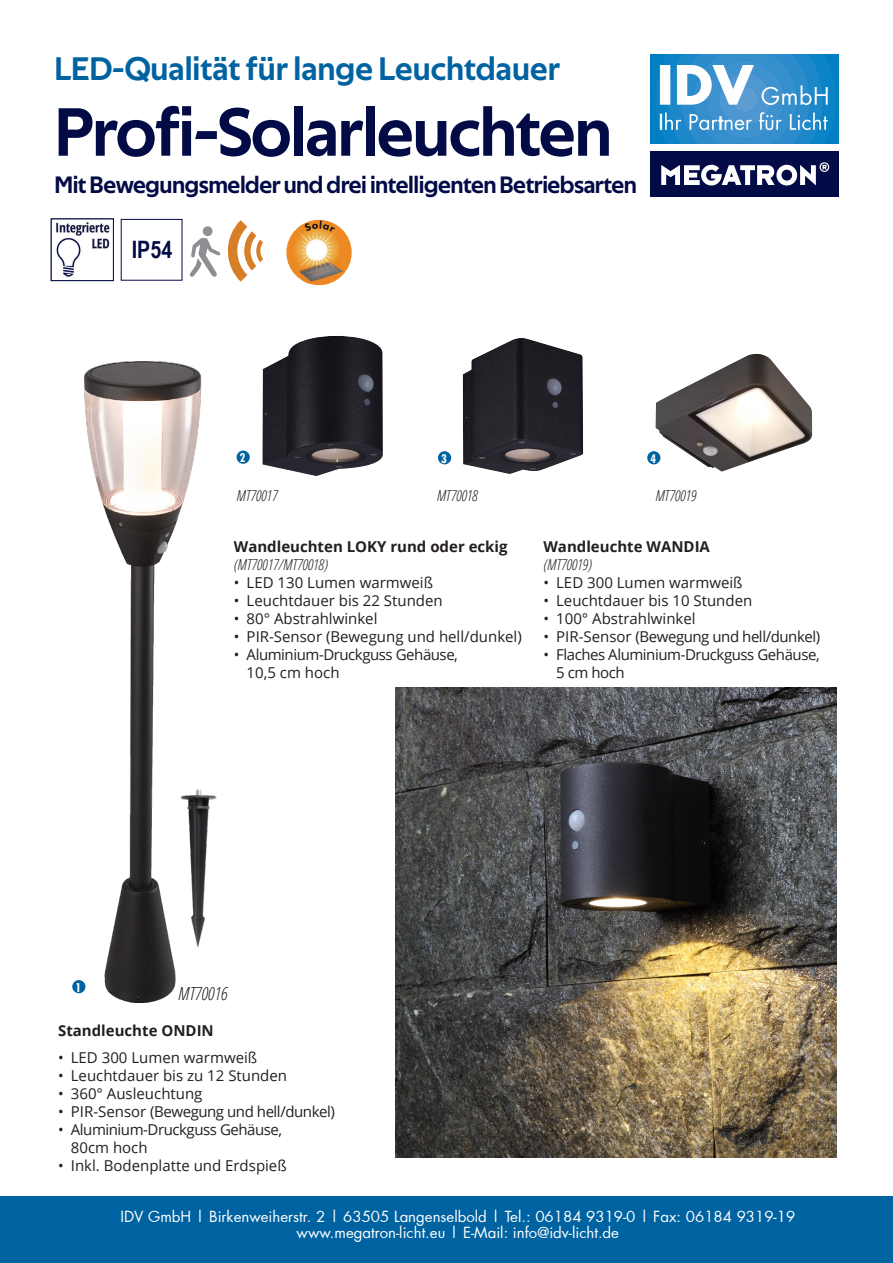
<style>
.page{position:relative;width:893px;height:1263px;background:#fff}
.page>*{position:absolute;margin:0;border:0;box-sizing:border-box;transform-origin:0 0}
.t1{font:69px "Techna Sans";letter-spacing:-.02em;color:#020b45}
.t2{font:33px "Techna Sans";color:#0063a1}
.t3{font:24px "Techna Sans";letter-spacing:-.02em;color:#020b45}
.t4{font:700 24px "Arial Narrow";color:#020b45}
.t5{font:italic 300 condensed 18px "Open Sans";color:#231f20}
.t6{font:15px "Open Sans";color:#231f20}
.t7{font:15px/18px "Open Sans";letter-spacing:-.03em;color:#231f20}
.t8{font:15px "Futura";color:#fff}
.t9{font:700 15px/18px "Open Sans";color:#231f20}
.t10{font:italic 300 condensed 15px "Open Sans";color:#231f20}
.t11{font:700 condensed 11.7px "Futura";color:#fff}
.s1{font-weight:300;font-style:italic;font-stretch:condensed}
</style>
<div class="page">
<img style="left:395px;top:688px;width:442px;height:469px">
<div style="left:651px;top:152px;width:188px;height:45px;background:#020b45"></div>
<svg style="left:661px;top:162px;width:168px;height:23px"></svg>
<div style="left:0;top:1196px;width:893px;height:67px;background:#0063a1"></div>
<svg style="left:651px;top:54px;width:188px;height:90px"></svg>
<img style="left:82px;top:361px;width:120px;height:642px">
<img style="left:263px;top:336px;width:120px;height:140px">
<img style="left:463px;top:338px;width:120px;height:136px">
<img style="left:655px;top:354px;width:158px;height:118px">
<div style="left:286px;top:220px;width:66px;height:65px;background:#ec8922;border-radius:50%"></div>
<svg style="left:291px;top:221px;width:54px;height:64px"></svg>
<svg style="left:190px;top:220px;width:73px;height:62px"></svg>
<img style="left:172px;top:781px;width:45px;height:171px">
<img style="left:56px;top:222px;width:54px;height:55px">
<div style="left:51px;top:219px;width:63px;height:62px;border:1px solid #020b45"></div>
<div style="left:72px;top:980px;width:13px;height:13px;background:#0063a1;border-radius:50%"></div>
<div style="left:237px;top:451px;width:13px;height:13px;background:#0063a1;border-radius:50%"></div>
<div style="left:438px;top:451px;width:13px;height:13px;background:#0063a1;border-radius:50%"></div>
<div style="left:647px;top:451px;width:13px;height:13px;background:#0063a1;border-radius:50%"></div>
<p class="t2" style="left:54px;top:50px;width:507px">LED-Qualität für lange Leuchtdauer</p>
<p class="t1" style="left:54px;top:92px;width:559px">Profi-Solarleuchten</p>
<p class="t3" style="left:54px;top:170px;width:584px">Mit Bewegungsmelder und drei intelligenten Betriebsarten</p>
<p class="t4" style="left:132px;top:231px;width:42px">IP54</p>
<p class="t11" style="left:240px;top:450px;width:7px">2</p>
<p class="t11" style="left:441px;top:451px;width:7px">3</p>
<p class="t11" style="left:650px;top:451px;width:7px">4</p>
<p class="t10" style="left:237px;top:485px;width:42px">MT70017</p>
<p class="t10" style="left:437px;top:485px;width:42px">MT70018</p>
<p class="t10" style="left:655px;top:485px;width:42px">MT70019</p>
<p class="t9" style="left:234px;top:537px;width:275px">Wandleuchten LOKY rund oder eckig <span class="s1">(MT70017/MT70018)</span></p>
<p class="t6" style="left:234px;top:572px;width:201px">• LED 130 Lumen warmweiß</p>
<p class="t6" style="left:234px;top:590px;width:210px">• Leuchtdauer bis 22 Stunden</p>
<p class="t6" style="left:234px;top:608px;width:145px">• 80° Abstrahlwinkel</p>
<p class="t6" style="left:234px;top:626px;width:289px">• PIR-Sensor (Bewegung und hell/dunkel)</p>
<p class="t7" style="left:247px;top:645px;width:213px;text-indent:-13px">• Aluminium-Druckguss Gehäuse,<br>10,5 cm hoch</p>
<p class="t9" style="left:543px;top:537px;width:168px">Wandleuchte WANDIA <span class="s1">(MT70019)</span></p>
<p class="t6" style="left:543px;top:572px;width:201px">• LED 300 Lumen warmweiß</p>
<p class="t6" style="left:543px;top:590px;width:210px">• Leuchtdauer bis 10 Stunden</p>
<p class="t6" style="left:543px;top:608px;width:154px">• 100° Abstrahlwinkel</p>
<p class="t7" style="left:543px;top:627px;width:278px">• PIR-Sensor (Bewegung und hell/dunkel)</p>
<p class="t7" style="left:556px;top:645px;width:265px;text-indent:-13px">• Flaches Aluminium-Druckguss Gehäuse,<br>5 cm hoch</p>
<p class="t11" style="left:76px;top:979px;width:7px">1</p>
<p class="t5" style="left:178px;top:981px;width:51px">MT70016</p>
<p class="t9" style="left:58px;top:1021px;width:157px">Standleuchte ONDIN</p>
<p class="t6" style="left:58px;top:1047px;width:201px">• LED 300 Lumen warmweiß</p>
<p class="t6" style="left:58px;top:1065px;width:230px">• Leuchtdauer bis zu 12 Stunden</p>
<p class="t6" style="left:58px;top:1083px;width:146px">• 360° Ausleuchtung</p>
<p class="t7" style="left:58px;top:1102px;width:278px">• PIR-Sensor (Bewegung und hell/dunkel)</p>
<p class="t7" style="left:71px;top:1120px;width:213px;text-indent:-13px">• Aluminium-Druckguss Gehäuse,<br>80cm hoch</p>
<p class="t6" style="left:58px;top:1155px;width:230px">• Inkl. Bodenplatte und Erdspieß</p>
<p class="t8" style="left:120px;top:1206px;width:676px">IDV GmbH | Birkenweiherstr. 2 | 63505 Langenselbold | Tel.: 06184 9319-0 | Fax: 06184 9319-19</p>
<p class="t8" style="left:297px;top:1222px;width:324px">www.megatron-licht.eu | E-Mail: info@idv-licht.de</p>
</div>
